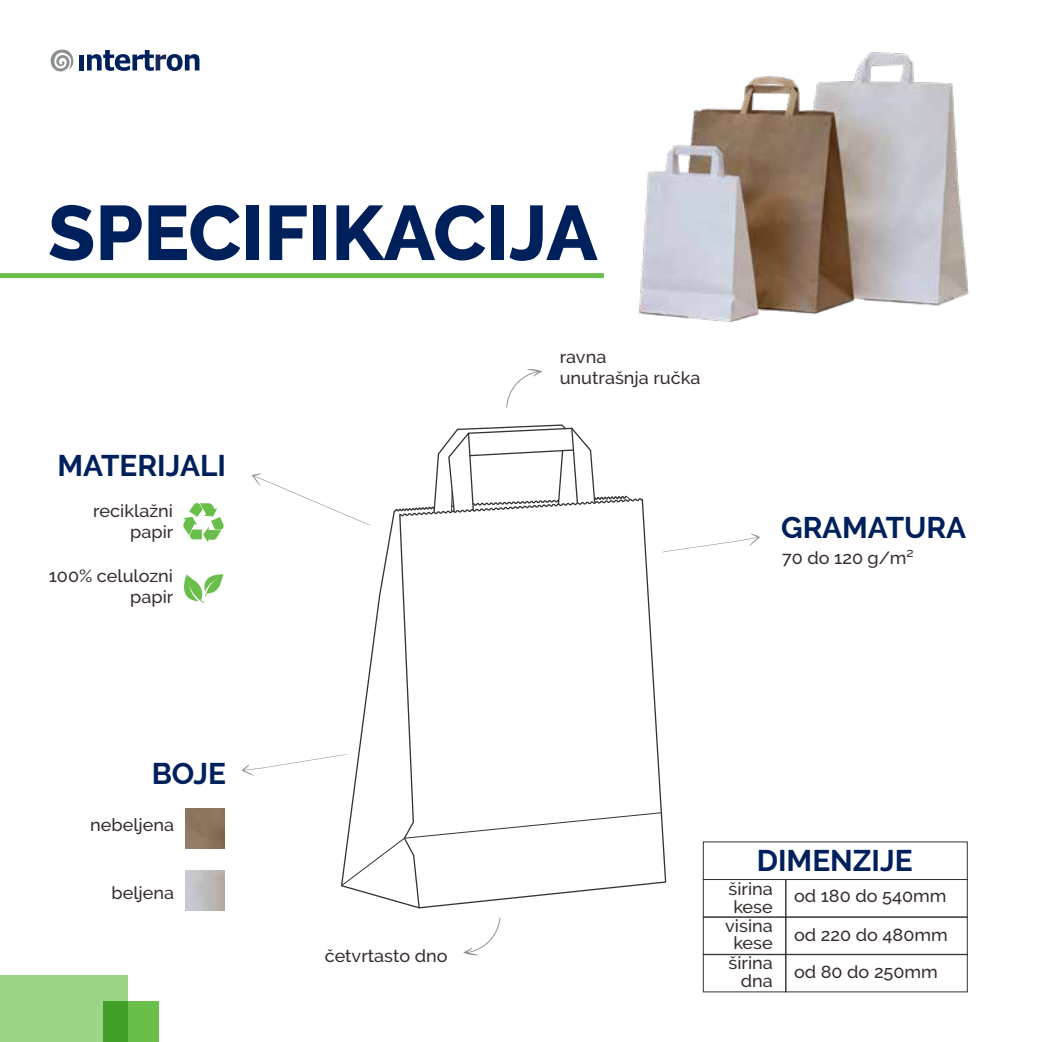
<style>
.page{position:relative;width:1042px;height:1042px;background:#fff}
.page>*{position:absolute;margin:0;border:0;box-sizing:border-box;transform-origin:0 0}
.t1{font:800 77px "Raleway";color:#00205c}
.t2{font:700 29.75px "Raleway";color:#00205c}
.t3{font:500 17.5px/21px "Raleway";color:#382f2d;text-align:right}
</style>
<div class="page">
<svg style="left:50px;top:49px;width:24px;height:23px"></svg>
<svg style="left:87px;top:50px;width:112px;height:21px"></svg>
<div style="left:79px;top:55px;width:5px;height:15px;background:#00205c"></div>
<div style="left:0;top:273px;width:604px;height:5px;background:#6abf4b"></div>
<svg style="left:183px;top:503px;width:41px;height:40px"></svg>
<svg style="left:184px;top:574px;width:40px;height:29px"></svg>
<img style="left:185px;top:808px;width:40px;height:40px">
<svg style="left:506px;top:369px;width:36px;height:39px"></svg>
<svg style="left:463px;top:917px;width:37px;height:39px"></svg>
<svg style="left:242px;top:424px;width:518px;height:485px"></svg>
<div style="left:0;top:975px;width:128px;height:67px;background:#9cd488"></div>
<svg style="left:103px;top:1001px;width:56px;height:41px;background:#57b03b"></svg>
<img style="left:638px;top:52px;width:331px;height:270px">
<div style="left:703px;top:841px;width:264px;height:39px;border:1px solid #333"></div>
<div style="left:703px;top:917px;width:83px;height:38px;border:1px solid #333"></div>
<div style="left:785px;top:917px;width:182px;height:38px;border:1px solid #333"></div>
<div style="left:703px;top:954px;width:83px;height:38px;border:1px solid #333"></div>
<div style="left:785px;top:954px;width:182px;height:38px;border:1px solid #333"></div>
<h1 class="t1" style="left:48px;top:189px;width:551px">SPECIFIKACIJA</h1>
<h2 class="t2" style="left:58px;top:449px;width:170px">MATERIJALI</h2>
<p class="t3" style="left:93px;top:500px;width:82px">reciklažni papir</p>
<p class="t3" style="left:49px;top:566px;width:126px">100% celulozni papir</p>
<p class="t3" style="left:560px;top:346px;width:142px;text-align:left">ravna<br>unutrašnja ručka</p>
<h2 class="t2" style="left:781px;top:510px;width:186px">GRAMATURA</h2>
<p class="t3" style="left:782px;top:547px;width:133px">70 do 120 g/m²</p>
<h2 class="t2" style="left:152px;top:757px;width:76px">BOJE</h2>
<p class="t3" style="left:90px;top:815px;width:85px">nebeljena</p>
<p class="t3" style="left:112px;top:882px;width:64px">beljena</p>
<p class="t3" style="left:325px;top:945px;width:124px">četvrtasto dno</p>
<h2 class="t2" style="left:757px;top:843px;width:157px">DIMENZIJE</h2>
<p class="t3" style="left:794px;top:885px;width:154px">od 180 do 540mm</p>
<p class="t3" style="left:794px;top:924px;width:155px">od 220 do 480mm</p>
<p class="t3" style="left:728px;top:954px;width:46px;line-height:17.5px">širina dna</p>
<p class="t3" style="left:794px;top:961px;width:145px">od 80 do 250mm</p>
<p class="t3" style="left:728px;top:880px;width:46px;line-height:17.5px;text-align:left">širina kese</p>
<p class="t3" style="left:725px;top:917px;width:49px;line-height:17.5px;text-align:center">visina kese</p>
</div>
